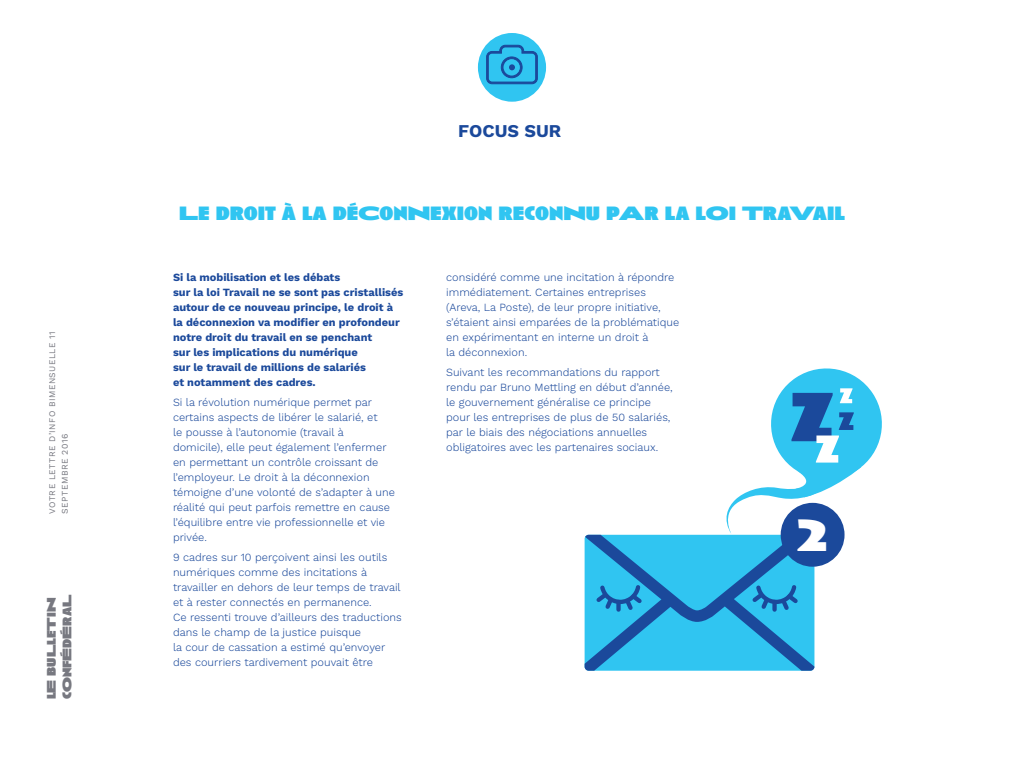
<style>
.page{position:relative;width:1024px;height:768px;background:#fff}
.page>*{position:absolute;margin:0;border:0;box-sizing:border-box;transform-origin:0 0}
.t1{font:900 47px "Anisette";color:#fff}
.t2{font:900 20px "Anisette";color:#30c5f1}
.t3{font:700 18px "Work Sans";color:#1b499b}
.t4{font:900 13px/15.6px "Anisette";color:#777880}
.t5{font:300 11px/15px "Work Sans";color:#1b499b}
.t6{font:700 11px/15px "Work Sans";color:#1b499b}
.t7{font:8.7px "Work Sans";letter-spacing:.05em;color:#777880}
.t8{font:8.6px "Work Sans";letter-spacing:.05em;color:#777880}
</style>
<div class="page">
<div style="left:478px;top:33px;width:68px;height:69px;background:#30c5f1;border-radius:50%"></div>
<svg style="left:486px;top:44px;width:52px;height:41px"></svg>
<svg style="left:585px;top:368px;width:297px;height:303px"></svg>
<p class="t8" style="left:47px;top:514px;width:184px;rotate:-90deg">VOTRE LETTRE D’INFO BIMENSUELLE 11</p>
<p class="t7" style="left:60px;top:514px;width:81px;rotate:-90deg">SEPTEMBRE 2016</p>
<p class="t4" style="left:44px;top:699px;width:106px;rotate:-90deg">LE BULLETIN<br>CONFÉDÉRAL</p>
<h3 class="t3" style="left:458px;top:120px;width:105px">FOCUS SUR</h3>
<h2 class="t2" style="left:179px;top:202px;width:667px">LE DROIT À LA DÉCONNEXION RECONNU PAR LA LOI TRAVAIL</h2>
<p class="t6" style="left:173px;top:270px;width:232px">Si la mobilisation et les débats<br>sur la loi Travail ne se sont pas cristallisés autour de ce nouveau principe, le droit à la déconnexion va modifier en profondeur notre droit du travail en se penchant<br>sur les implications du numérique<br>sur le travail de millions de salariés<br>et notamment des cadres.</p>
<p class="t5" style="left:173px;top:395px;width:223px">Si la révolution numérique permet par certains aspects de libérer le salarié, et<br>le pousse à l’autonomie (travail à domicile), elle peut également l’enfermer en permettant un contrôle croissant de l’employeur. Le droit à la déconnexion témoigne d’une volonté de s’adapter à une réalité qui peut parfois remettre en cause l’équilibre entre vie professionnelle et vie privée.</p>
<p class="t5" style="left:173px;top:550px;width:230px">9 cadres sur 10 perçoivent ainsi les outils numériques comme des incitations à travailler en dehors de leur temps de travail et à rester connectés en permanence.<br>Ce ressenti trouve d’ailleurs des traductions dans le champ de la justice puisque<br>la cour de cassation a estimé qu’envoyer des courriers tardivement pouvait être</p>
<p class="t5" style="left:446px;top:270px;width:235px">considéré comme une incitation à répondre immédiatement. Certaines entreprises (Areva, La Poste), de leur propre initiative, s’étaient ainsi emparées de la problématique en expérimentant en interne un droit à<br>la déconnexion.</p>
<p class="t5" style="left:446px;top:365px;width:228px">Suivant les recommandations du rapport rendu par Bruno Mettling en début d’année, le gouvernement généralise ce principe pour les entreprises de plus de 50 salariés, par le biais des négociations annuelles obligatoires avec les partenaires sociaux.</p>
<h1 class="t1" style="left:798px;top:508px;width:32px">2</h1>
</div>
